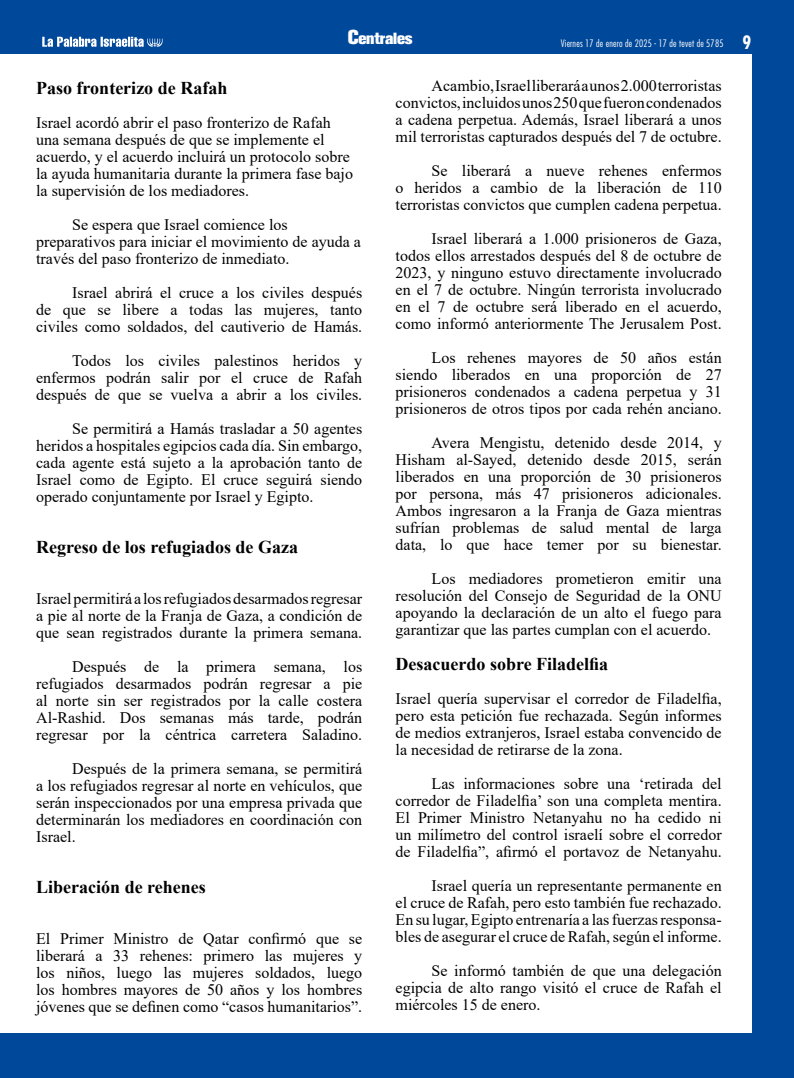
<style>
.page{position:relative;width:794px;height:1078px;background:#fff}
.page>*{position:absolute;margin:0;border:0;box-sizing:border-box;transform-origin:0 0}
.t1{font:700 18px "Times New Roman";color:#000}
.t2{font:16px/17px "Times New Roman";color:#000;text-align:justify}
.t3{font:16px "Akzidenz Grotesk BQ X Bold Alt";letter-spacing:-.01em;color:#fff}
.t4{font:300 condensed 10px "Futura Std";letter-spacing:.02em;color:#fff}
.s1{font-size:20px}
.s2{font-weight:700;font-size:18px}
</style>
<div class="page">
<div style="left:0;top:0;width:794px;height:1077px;background:#00489a"></div>
<div style="left:0;top:54px;width:751px;height:978px;background:#fff"></div>
<svg style="left:42px;top:37px;width:120px;height:10px"></svg>
<p class="t3" style="left:348px;top:29px;width:66px"><span class="s1">C</span>entrales</p>
<p class="t4" style="left:561px;top:37px;width:192px">Viernes 17 de enero de 2025 - 17 de tevet de 5785 <span class="s2">9</span></p>
<p class="t1" style="left:36px;top:75px;width:193px">Paso fronterizo de Rafah</p>
<p class="t2" style="left:36px;top:113px;width:318px;text-align:left">Israel acordó abrir el paso fronterizo de Rafah una semana después de que se implemente el acuerdo, y el acuerdo incluirá un protocolo sobre la ayuda humanitaria durante la primera fase bajo la supervisión de los mediadores.</p>
<p class="t2" style="left:36px;top:215px;width:326px;text-align:left;text-indent:36px">Se espera que Israel comience los preparativos para iniciar el movimiento de ayuda a través del paso fronterizo de inmediato.</p>
<p class="t2" style="left:36px;top:283px;width:328px;text-indent:36px">Israel abrirá el cruce a los civiles después de que se libere a todas las mujeres, tanto civiles como soldados, del cautiverio de Hamás.</p>
<p class="t2" style="left:36px;top:351px;width:328px;text-indent:36px">Todos los civiles palestinos heridos y enfermos podrán salir por el cruce de Rafah después de que se vuelva a abrir a los civiles.</p>
<p class="t2" style="left:36px;top:419px;width:327px;text-indent:36px">Se permitirá a Hamás trasladar a 50 agentes heridos a hospitales egipcios cada día. Sin embargo, cada agente está sujeto a la aprobación tanto de Israel como de Egipto. El cruce seguirá siendo operado conjuntamente por Israel y Egipto.</p>
<p class="t1" style="left:36px;top:534px;width:263px">Regreso de los refugiados de Gaza</p>
<p class="t2" style="left:36px;top:589px;width:328px">Israel permitirá a los refugiados desarmados regresar a pie al norte de la Franja de Gaza, a condición de que sean registrados durante la primera semana.</p>
<p class="t2" style="left:36px;top:657px;width:328px;text-indent:36px">Después de la primera semana, los refugiados desarmados podrán regresar a pie al norte sin ser registrados por la calle costera Al-Rashid. Dos semanas más tarde, podrán regresar por la céntrica carretera Saladino.</p>
<p class="t2" style="left:36px;top:759px;width:328px;text-indent:36px">Después de la primera semana, se permitirá a los refugiados regresar al norte en vehículos, que serán inspeccionados por una empresa privada que determinarán los mediadores en coordinación con Israel.</p>
<p class="t1" style="left:36px;top:874px;width:171px">Liberación de rehenes</p>
<p class="t2" style="left:36px;top:929px;width:328px">El Primer Ministro de Qatar confirmó que se liberará a 33 rehenes: primero las mujeres y los niños, luego las mujeres soldados, luego los hombres mayores de 50 años y los hombres jóvenes que se definen como “casos humanitarios”.</p>
<p class="t2" style="left:395px;top:77px;width:328px;text-indent:36px">A cambio, Israel liberará a unos 2.000 terroristas convictos, incluidos unos 250 que fueron condenados a cadena perpetua. Además, Israel liberará a unos mil terroristas capturados después del 7 de octubre.</p>
<p class="t2" style="left:395px;top:162px;width:328px;text-indent:36px">Se liberará a nueve rehenes enfermos o heridos a cambio de la liberación de 110 terroristas convictos que cumplen cadena perpetua.</p>
<p class="t2" style="left:395px;top:230px;width:328px;text-indent:36px">Israel liberará a 1.000 prisioneros de Gaza, todos ellos arrestados después del 8 de octubre de 2023, y ninguno estuvo directamente involucrado en el 7 de octubre. Ningún terrorista involucrado en el 7 de octubre será liberado en el acuerdo, como informó anteriormente The Jerusalem Post.</p>
<p class="t2" style="left:395px;top:349px;width:328px;text-indent:36px">Los rehenes mayores de 50 años están siendo liberados en una proporción de 27 prisioneros condenados a cadena perpetua y 31 prisioneros de otros tipos por cada rehén anciano.</p>
<p class="t2" style="left:395px;top:434px;width:328px;text-indent:36px">Avera Mengistu, detenido desde 2014, y Hisham al-Sayed, detenido desde 2015, serán liberados en una proporción de 30 prisioneros por persona, más 47 prisioneros adicionales.<br>Ambos ingresaron a la Franja de Gaza mientras sufrían problemas de salud mental de larga data, lo que hace temer por su bienestar.</p>
<p class="t2" style="left:395px;top:570px;width:327px;text-indent:36px">Los mediadores prometieron emitir una resolución del Consejo de Seguridad de la ONU apoyando la declaración de un alto el fuego para garantizar que las partes cumplan con el acuerdo.</p>
<p class="t1" style="left:395px;top:650px;width:214px">Desacuerdo sobre Filadelfia</p>
<p class="t2" style="left:395px;top:689px;width:328px">Israel quería supervisar el corredor de Filadelfia, pero esta petición fue rechazada. Según informes de medios extranjeros, Israel estaba convencido de la necesidad de retirarse de la zona.</p>
<p class="t2" style="left:395px;top:774px;width:328px;text-indent:36px">Las informaciones sobre una ‘retirada del corredor de Filadelfia’ son una completa mentira.<br>El Primer Ministro Netanyahu no ha cedido ni un milímetro del control israelí sobre el corredor de Filadelfia”, afirmó el portavoz de Netanyahu.</p>
<p class="t2" style="left:395px;top:876px;width:328px;text-indent:36px">Israel quería un representante permanente en el cruce de Rafah, pero esto también fue rechazado.<br>En su lugar, Egipto entrenaría a las fuerzas responsa&shy;bles de asegurar el cruce de Rafah, según el informe.</p>
<p class="t2" style="left:395px;top:961px;width:328px;text-indent:36px">Se informó también de que una delegación egipcia de alto rango visitó el cruce de Rafah el miércoles 15 de enero.</p>
</div>
